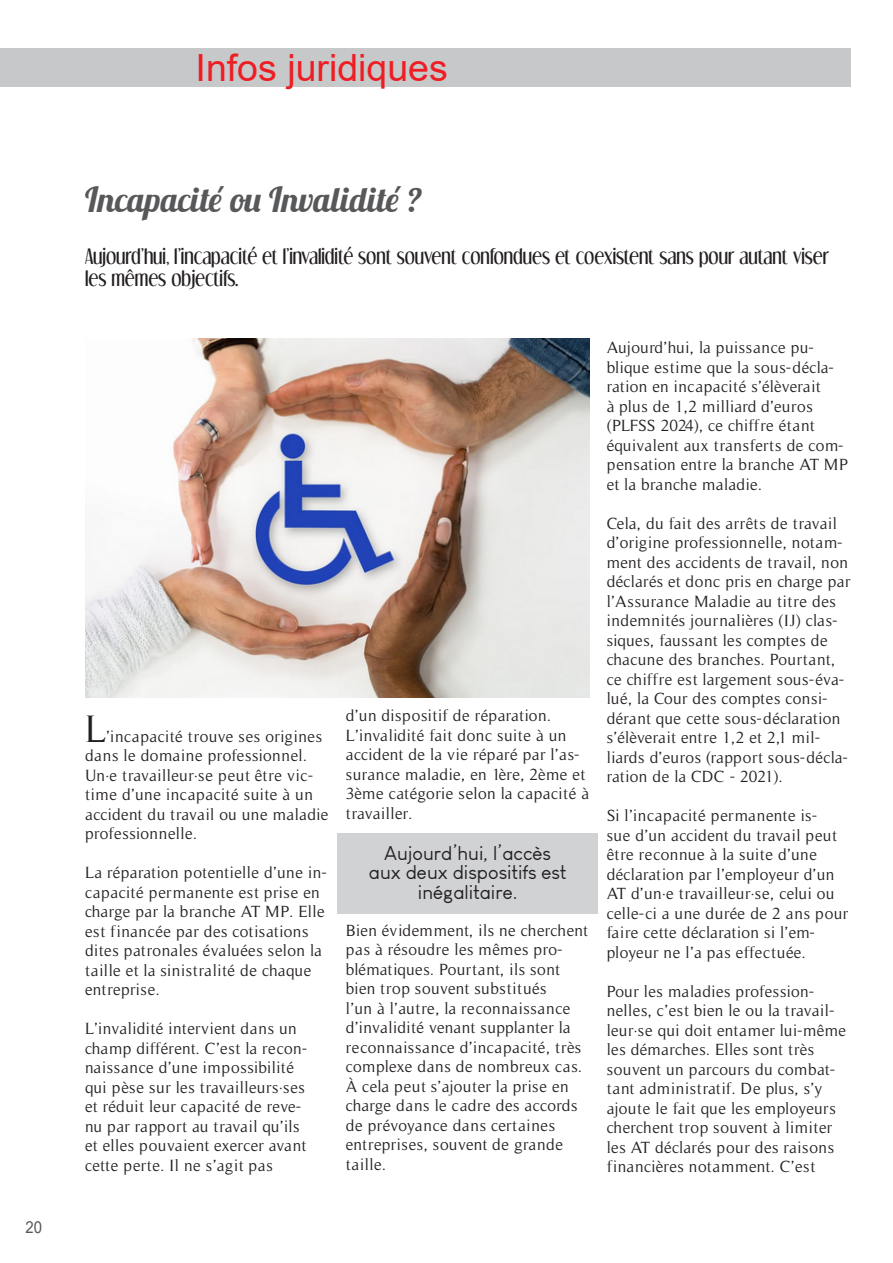
<style>
.page{position:relative;width:893px;height:1263px;background:#fff}
.page>*{position:absolute;margin:0;border:0;box-sizing:border-box;transform-origin:0 0}
.Txt{font:39px "Timeless";color:#231f20}
.t1{font:37.5px "Arial";color:#ee1d23}
.Titre{font:34.5px "Lobster 1.3";letter-spacing:.005em;color:#57585a}
.Intro{font:19.5px/22.5px "Dream Orphans";color:#231f20}
.Encadré{font:19.5px/19.5px "Louis George Cafe";color:#231f20;text-align:center}
.Txt-2{font:16.5px/19.5px "Timeless";letter-spacing:.025em;color:#231f20}
.t2{font:16.5px "Arial";color:#57585a;scale:.91 1}
</style>
<div class="page">
<div style="left:0;top:48px;width:850px;height:38px;background:#c7c8ca"></div>
<img style="left:85px;top:338px;width:505px;height:359px">
<div style="left:337px;top:833px;width:261px;height:81px;background:#d1d2d4"></div>
<p class="t2" style="left:26px;top:1216px;width:20px">20</p>
<p class="t1" style="left:196px;top:42px;width:254px">Infos juridiques</p>
<p class="Titre" style="left:85px;top:177px;width:339px">Incapacité ou Invalidité ?</p>
<p class="Intro" style="left:85px;top:244px;width:746px">Aujourd’hui, l’incapacité et l’invalidité sont souvent confondues et coexistent sans pour autant viser les mêmes objectifs.</p>
<p class="Txt" style="left:85px;top:707px;width:22px">L</p>
<p class="Txt-2" style="left:85px;top:726px;width:245px;text-indent:21px">’incapacité trouve ses origines dans le domaine professionnel.<br>Un∙e travailleur∙se peut être vic&shy;time d’une incapacité suite à un accident du travail ou une maladie professionnelle.</p>
<p class="Txt-2" style="left:85px;top:863px;width:243px">La réparation potentielle d’une in&shy;capacité permanente est prise en charge par la branche AT MP. Elle est financée par des cotisations dites patronales évaluées selon la taille et la sinistralité de chaque entreprise.</p>
<p class="Txt-2" style="left:85px;top:1019px;width:224px">L’invalidité intervient dans un champ différent. C’est la recon&shy;naissance d’une impossibilité qui pèse sur les travailleurs∙ses et réduit leur capacité de reve&shy;nu par rapport au travail qu’ils et elles pouvaient exercer avant cette perte. Il ne s’agit pas</p>
<p class="Txt-2" style="left:346px;top:706px;width:245px">d’un dispositif de réparation.<br>L’invalidité fait donc suite à un accident de la vie réparé par l’as&shy;surance maladie, en 1ère, 2ème et<br>3ème catégorie selon la capacité à travailler.</p>
<p class="Encadré" style="left:369px;top:843px;width:199px">Aujourd’hui, l’accès aux deux dispositifs est inégalitaire.</p>
<p class="Txt-2" style="left:346px;top:920px;width:244px">Bien évidemment, ils ne cherchent pas à résoudre les mêmes pro&shy;blématiques. Pourtant, ils sont bien trop souvent substitués<br>l’un à l’autre, la reconnaissance d’invalidité venant supplanter la reconnaissance d’incapacité, très complexe dans de nombreux cas.<br>À cela peut s’ajouter la prise en charge dans le cadre des accords de prévoyance dans certaines entreprises, souvent de grande taille.</p>
<p class="Txt-2" style="left:607px;top:338px;width:243px">Aujourd’hui, la puissance pu&shy;blique estime que la sous-décla&shy;ration en incapacité s’élèverait<br>à plus de 1,2 milliard d’euros (PLFSS 2024), ce chiffre étant équivalent aux transferts de com&shy;pensation entre la branche AT MP et la branche maladie.</p>
<p class="Txt-2" style="left:607px;top:513px;width:245px">Cela, du fait des arrêts de travail d’origine professionnelle, notam&shy;ment des accidents de travail, non déclarés et donc pris en charge par l’Assurance Maladie au titre des indemnités journalières (IJ) clas&shy;siques, faussant les comptes de chacune des branches. Pourtant, ce chiffre est largement sous-éva&shy;lué, la Cour des comptes consi&shy;dérant que cette sous-déclaration s’élèverait entre 1,2 et 2,1 mil&shy;liards d’euros (rapport sous-décla&shy;ration de la CDC - 2021).</p>
<p class="Txt-2" style="left:607px;top:806px;width:243px">Si l’incapacité permanente is-<br>sue d’un accident du travail peut être reconnue à la suite d’une déclaration par l’employeur d’un<br>AT d’un∙e travailleur∙se, celui ou celle-ci a une durée de 2 ans pour faire cette déclaration si l’em&shy;ployeur ne l’a pas effectuée.</p>
<p class="Txt-2" style="left:607px;top:981px;width:241px">Pour les maladies profession&shy;nelles, c’est bien le ou la travail&shy;leur∙se qui doit entamer lui-même les démarches. Elles sont très souvent un parcours du combat&shy;tant administratif. De plus, s’y ajoute le fait que les employeurs cherchent trop souvent à limiter les AT déclarés pour des raisons financières notamment. C’est</p>
</div>
